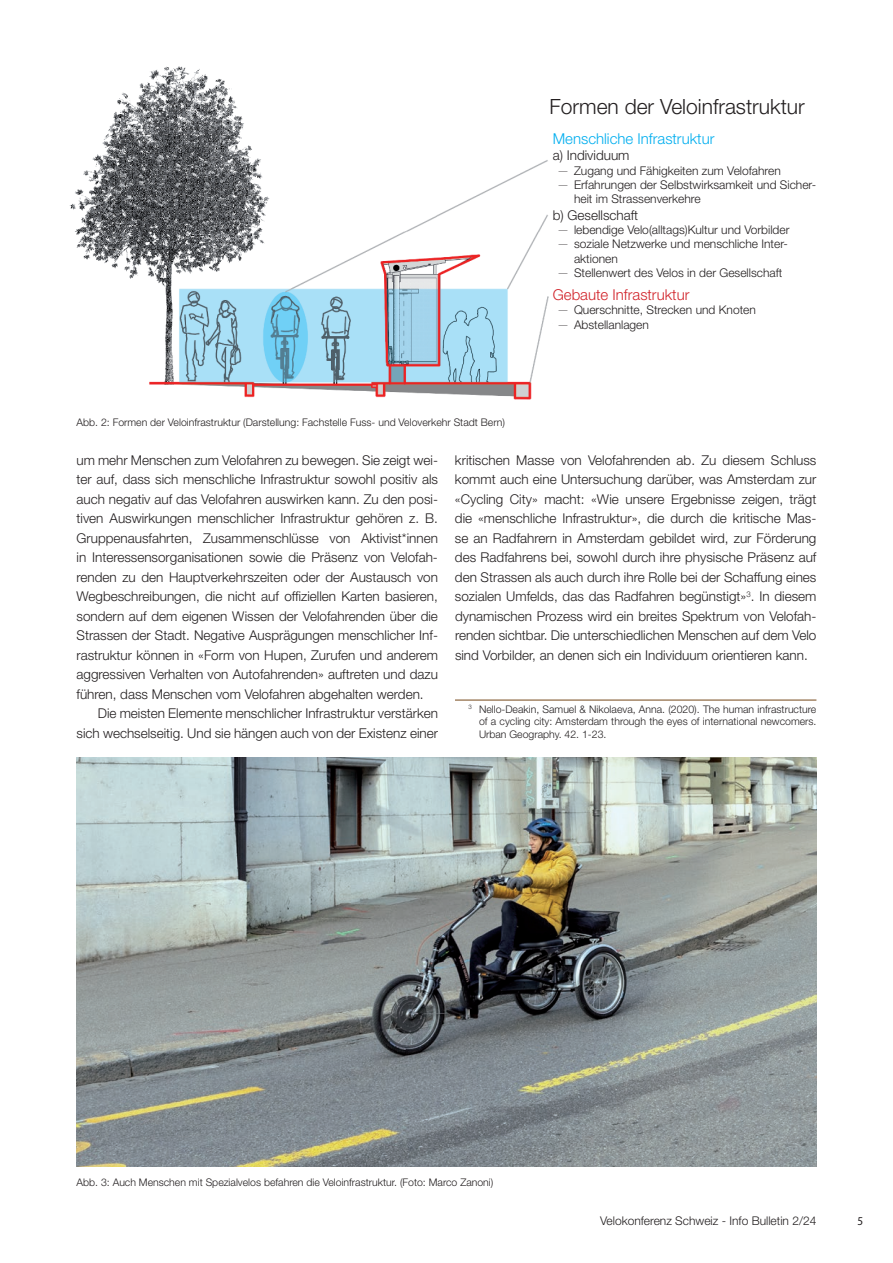
<style>
.page{position:relative;width:893px;height:1263px;background:#fff}
.page>*{position:absolute;margin:0;border:0;box-sizing:border-box;transform-origin:0 0}
.t1{font:300 21px "Helvetica Neue LT Std";color:#231f20}
.t2{font:300 15px "Helvetica Neue LT Std";color:#00aeef}
.t3{font:300 15px "Helvetica Neue LT Std";color:#d1232a}
.t4{font:300 13.5px/19.5px "Helvetica Neue LT Std";color:#231f20;text-align:justify}
.t5{font:300 12px/14.4px "Helvetica Neue LT Std";color:#231f20}
.t6{font:semi-condensed 12px "Myriad Pro";color:#231f20}
.t7{font:300 10.5px/12.6px "Helvetica Neue LT Std";color:#231f20;text-align:justify}
.s1{font-family:"Helvetica Neue LT Com";font-weight:100}
</style>
<div class="page">
<hr style="left:455px;top:700px;width:361px;height:1px;background:#754718">
<img style="left:77px;top:757px;width:739px;height:410px">
<img style="left:69px;top:66px;width:480px;height:334px">
<div style="left:540px;top:81px;width:262px;height:40px;background:#fff"></div>
<p class="t7" style="left:77px;top:416px;width:430px">Abb. 2: Formen der Veloinfrastruktur (Darstellung: Fachstelle Fuss- und Veloverkehr Stadt Bern)</p>
<h1 class="t1" style="left:550px;top:93px;width:257px">Formen der Veloinfrastruktur</h1>
<p class="t2" style="left:553px;top:129px;width:163px">Menschliche Infrastruktur</p>
<p class="t4" style="left:553px;top:145px;width:78px">a) Individuum</p>
<p class="t5" style="left:557px;top:163px;width:225px"><span class="s1">—</span> Zugang und Fähigkeiten zum Velofahren</p>
<p class="t5" style="left:574px;top:177px;width:244px;text-indent:-17px"><span class="s1">—</span> Erfahrungen der Selbstwirksamkeit und Sicher&shy;heit im Strassenverkehre</p>
<p class="t4" style="left:553px;top:205px;width:87px">b) Gesellschaft</p>
<p class="t5" style="left:557px;top:222px;width:234px"><span class="s1">—</span> lebendige Velo(alltags)Kultur und Vorbilder</p>
<p class="t5" style="left:574px;top:237px;width:215px;text-indent:-17px"><span class="s1">—</span> soziale Netzwerke und menschliche Inter&shy;aktionen</p>
<p class="t5" style="left:557px;top:265px;width:227px"><span class="s1">—</span> Stellenwert des Velos in der Gesellschaft</p>
<p class="t3" style="left:553px;top:285px;width:138px">Gebaute Infrastruktur</p>
<p class="t5" style="left:557px;top:303px;width:200px"><span class="s1">—</span> Querschnitte, Strecken und Knoten</p>
<p class="t5" style="left:557px;top:317px;width:93px"><span class="s1">—</span> Abstellanlagen</p>
<p class="t4" style="left:77px;top:450px;width:363px">um mehr Menschen zum Velofahren zu bewegen. Sie zeigt wei&shy;ter auf, dass sich menschliche Infrastruktur sowohl positiv als auch negativ auf das Velofahren auswirken kann. Zu den posi&shy;tiven Auswirkungen menschlicher Infrastruktur gehören z. B.<br>Gruppenausfahrten, Zusammenschlüsse von Aktivist*innen in Interessensorganisationen sowie die Präsenz von Velofah&shy;renden zu den Hauptverkehrszeiten oder der Austausch von Wegbeschreibungen, die nicht auf offiziellen Karten basieren, sondern auf dem eigenen Wissen der Velofahrenden über die Strassen der Stadt. Negative Ausprägungen menschlicher Inf&shy;rastruktur können in «Form von Hupen, Zurufen und anderem aggressiven Verhalten von Autofahrenden» auftreten und dazu führen, dass Menschen vom Velofahren abgehalten werden.</p>
<p class="t4" style="left:77px;top:703px;width:363px;text-align:right">Die meisten Elemente menschlicher Infrastruktur verstärken sich wechselseitig. Und sie hängen auch von der Existenz einer</p>
<p class="t4" style="left:455px;top:450px;width:363px">kritischen Masse von Velofahrenden ab. Zu diesem Schluss kommt auch eine Untersuchung darüber, was Amsterdam zur «Cycling City» macht: «Wie unsere Ergebnisse zeigen, trägt die «menschliche Infrastruktur», die durch die kritische Mas&shy;se an Radfahrern in Amsterdam gebildet wird, zur Förderung des Radfahrens bei, sowohl durch ihre physische Präsenz auf den Strassen als auch durch ihre Rolle bei der Schaffung eines sozialen Umfelds, das das Radfahren begünstigt»<sup>3</sup>. In diesem dynamischen Prozess wird ein breites Spektrum von Velofah&shy;renden sichtbar. Die unterschiedlichen Menschen auf dem Velo sind Vorbilder, an denen sich ein Individuum orientieren kann.</p>
<p class="t7" style="left:479px;top:702px;width:339px;text-indent:-11px"><sup>3</sup> Nello-Deakin, Samuel &amp; Nikolaeva, Anna. (2020). The human infrastructure of a cycling city: Amsterdam through the eyes of international newcomers.<br>Urban Geography. 42. 1-23.</p>
<p class="t7" style="left:77px;top:1176px;width:418px">Abb. 3: Auch Menschen mit Spezialvelos befahren die Veloinfrastruktur. (Foto: Marco Zanoni)</p>
<p class="t5" style="left:600px;top:1214px;width:218px">Velokonferenz Schweiz - Info Bulletin 2/24</p>
<p class="t6" style="left:857px;top:1215px;width:7px">5</p>
</div>
